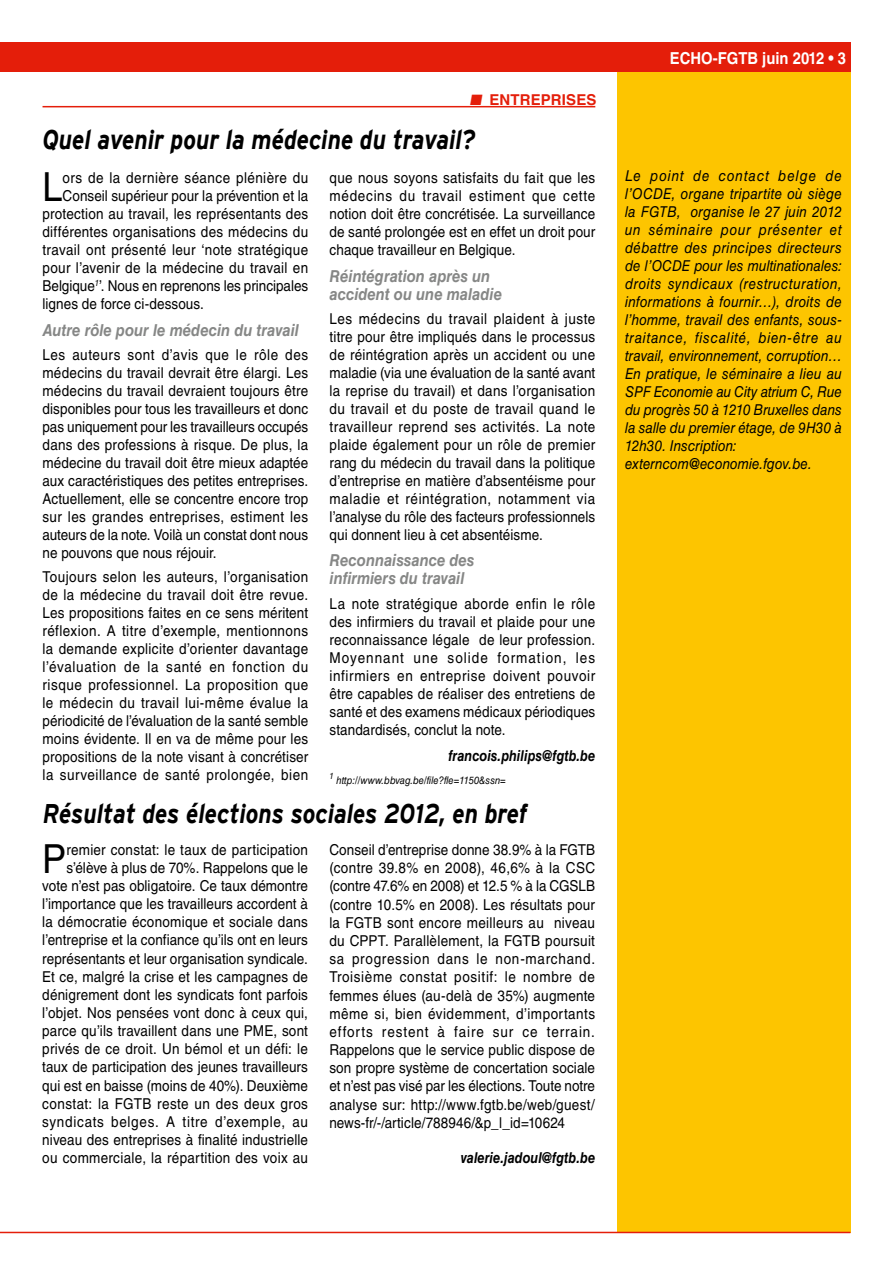
<style>
.page{position:relative;width:893px;height:1263px;background:#fff}
.page>*{position:absolute;margin:0;border:0;box-sizing:border-box;transform-origin:0 0}
.t1{font:40.05px "Helvetica LT Std";color:#000;scale:.9 1}
.t2{font:italic 700 27px "Interstate";color:#000;scale:.85 1}
.t3{font:italic 700 16.5px/18px "Helvetica LT Std";color:#868786;scale:.9 1}
.t4{font:700 16.5px "Helvetica LT Std";color:#fff;scale:.9 1}
.t5{font:15px/18px "Helvetica LT Std";letter-spacing:.01em;color:#000;text-align:justify;scale:.9 1}
.t6{font:italic 15px/18px "Helvetica LT Std";letter-spacing:.015em;color:#000;scale:.9 1}
.t7{font:italic 700 15px "Helvetica LT Std";color:#000;scale:.85 1}
.t8{font:15px "Helvetica LT Std";letter-spacing:.03em;color:#000;scale:.9 1}
.t9{font:700 15px "Helvetica LT Std";letter-spacing:.01em;color:#e41e0a}
.t10{font:italic 10.5px "Helvetica LT Std";color:#000;scale:.9 1}
.t11{font:italic 8.7px "Helvetica LT Std";color:#000;scale:.9 1}
</style>
<div class="page">
<div style="left:0;top:43px;width:850px;height:29px;background:#e41e0a"></div>
<div style="left:617px;top:72px;width:233px;height:1161px;background:#fdc500"></div>
<hr style="left:0;top:1232px;width:850px;height:1px;background:#e41e0a">
<hr style="left:43px;top:106px;width:552px;height:1px;background:#e41e0a">
<p class="t9" style="left:470px;top:90px;width:128px">■ ENTREPRISES</p>
<h2 class="t2" style="left:43px;top:125px;width:511px">Quel avenir pour la médecine du travail?</h2>
<h1 class="t1" style="left:43px;top:164px;width:24px">L</h1>
<p class="t8" style="left:63px;top:169px;width:274px">ors de la dernière séance plénière du</p>
<p class="t5" style="left:330px;top:169px;width:297px">que nous soyons satisfaits du fait que les médecins du travail estiment que cette notion doit être concrétisée. La surveillance de santé prolongée est en effet un droit pour chaque travailleur en Belgique.</p>
<p class="t3" style="left:330px;top:266px;width:193px">Réintégration après un accident ou une maladie</p>
<p class="t5" style="left:330px;top:310px;width:297px">Les médecins du travail plaident à juste titre pour être impliqués dans le processus de réintégration après un accident ou une maladie (via une évaluation de la santé avant la reprise du travail) et dans l’organisation du travail et du poste de travail quand le travailleur reprend ses activités. La note plaide également pour un rôle de premier rang du médecin du travail dans la politique d’entreprise en matière d’absentéisme pour maladie et réintégration, notamment via l’analyse du rôle des facteurs professionnels qui donnent lieu à cet absentéisme.</p>
<p class="t3" style="left:330px;top:551px;width:162px">Reconnaissance des infirmiers du travail</p>
<p class="t5" style="left:330px;top:594px;width:297px">La note stratégique aborde enfin le rôle des infirmiers du travail et plaide pour une reconnaissance légale de leur profession.<br>Moyennant une solide formation, les infirmiers en entreprise doivent pouvoir être capables de réaliser des entretiens de santé et des examens médicaux périodiques standardisés, conclut la note.</p>
<p class="t7" style="left:448px;top:747px;width:174px">francois.philips@fgtb.be</p>
<p class="t11" style="left:330px;top:770px;width:6px">1</p>
<p class="t10" style="left:337px;top:774px;width:190px">http://www.bbvag.be/file?fle=1150&amp;ssn=</p>
<h2 class="t2" style="left:43px;top:799px;width:572px">Résultat des élections sociales 2012, en bref</h2>
<h1 class="t1" style="left:42px;top:835px;width:28px">P</h1>
<p class="t5" style="left:63px;top:187px;width:274px">Conseil supérieur pour la prévention et la</p>
<p class="t5" style="left:43px;top:205px;width:297px">protection au travail, les représentants des</p>
<p class="t5" style="left:43px;top:223px;width:297px">différentes organisations des médecins du</p>
<p class="t5" style="left:43px;top:241px;width:297px">travail ont présenté leur ‘note stratégique</p>
<p class="t5" style="left:43px;top:259px;width:297px">pour l’avenir de la médecine du travail en</p>
<p class="t5" style="left:43px;top:277px;width:297px">Belgique<sup>1</sup>’. Nous en reprenons les principales</p>
<p class="t5" style="left:43px;top:295px;width:181px">lignes de force ci-dessous.</p>
<p class="t3" style="left:43px;top:320px;width:286px">Autre rôle pour le médecin du travail</p>
<p class="t5" style="left:43px;top:346px;width:297px">Les auteurs sont d’avis que le rôle des médecins du travail devrait être élargi. Les médecins du travail devraient toujours être disponibles pour tous les travailleurs et donc pas uniquement pour les travailleurs occupés dans des professions à risque. De plus, la médecine du travail doit être mieux adaptée aux caractéristiques des petites entreprises.<br>Actuellement, elle se concentre encore trop sur les grandes entreprises, estiment les auteurs de la note. Voilà un constat dont nous ne pouvons que nous réjouir.</p>
<p class="t5" style="left:43px;top:568px;width:297px">Toujours selon les auteurs, l’organisation de la médecine du travail doit être revue.<br>Les propositions faites en ce sens méritent réflexion. A titre d’exemple, mentionnons la demande explicite d’orienter davantage l’évaluation de la santé en fonction du risque professionnel. La proposition que le médecin du travail lui-même évalue la périodicité de l’évaluation de la santé semble moins évidente. Il en va de même pour les propositions de la note visant à concrétiser la surveillance de santé prolongée, bien</p>
<p class="t5" style="left:42px;top:840px;width:297px;text-align:right">remier constat: le taux de participation s’élève à plus de 70%. Rappelons que le vote n’est pas obligatoire. Ce taux démontre l’importance que les travailleurs accordent à la démocratie économique et sociale dans l’entreprise et la confiance qu’ils ont en leurs représentants et leur organisation syndicale.<br>Et ce, malgré la crise et les campagnes de dénigrement dont les syndicats font parfois l’objet. Nos pensées vont donc à ceux qui, parce qu’ils travaillent dans une PME, sont privés de ce droit. Un bémol et un défi: le taux de participation des jeunes travailleurs qui est en baisse (moins de 40%). Deuxième constat: la FGTB reste un des deux gros syndicats belges. A titre d’exemple, au niveau des entreprises à finalité industrielle ou commerciale, la répartition des voix au</p>
<p class="t5" style="left:329px;top:840px;width:297px">Conseil d’entreprise donne 38.9% à la FGTB (contre 39.8% en 2008), 46,6% à la CSC (contre 47.6% en 2008) et 12.5 % à la CGSLB (contre 10.5% en 2008). Les résultats pour la FGTB sont encore meilleurs au niveau du CPPT. Parallèlement, la FGTB poursuit sa progression dans le non-marchand.<br>Troisième constat positif: le nombre de femmes élues (au-delà de 35%) augmente même si, bien évidemment, d’importants efforts restent à faire sur ce terrain.<br>Rappelons que le service public dispose de son propre système de concertation sociale et n’est pas visé par les élections. Toute notre analyse sur: http://www.fgtb.be/web/guest/ news-fr/-/article/788946/&amp;p_l_id=10624</p>
<p class="t7" style="left:461px;top:1148px;width:160px">valerie.jadoul@fgtb.be</p>
<p class="t4" style="left:670px;top:48px;width:197px">ECHO-FGTB juin 2012 • 3</p>
<p class="t6" style="left:625px;top:167px;width:242px">Le point de contact belge de l’OCDE, organe tripartite où siège la FGTB, organise le 27 juin 2012 un séminaire pour présenter et débattre des principes directeurs de l’OCDE pour les multinationales: droits syndicaux (restructuration, informations à fournir…), droits de l’homme, travail des enfants, sous&shy;traitance, fiscalité, bien-être au travail, environnement, corruption… En pratique, le séminaire a lieu au SPF Economie au City atrium C, Rue du progrès 50 à 1210 Bruxelles dans la salle du premier étage, de 9H30 à 12h30. Inscription: externcom@economie.fgov.be.</p>
</div>
